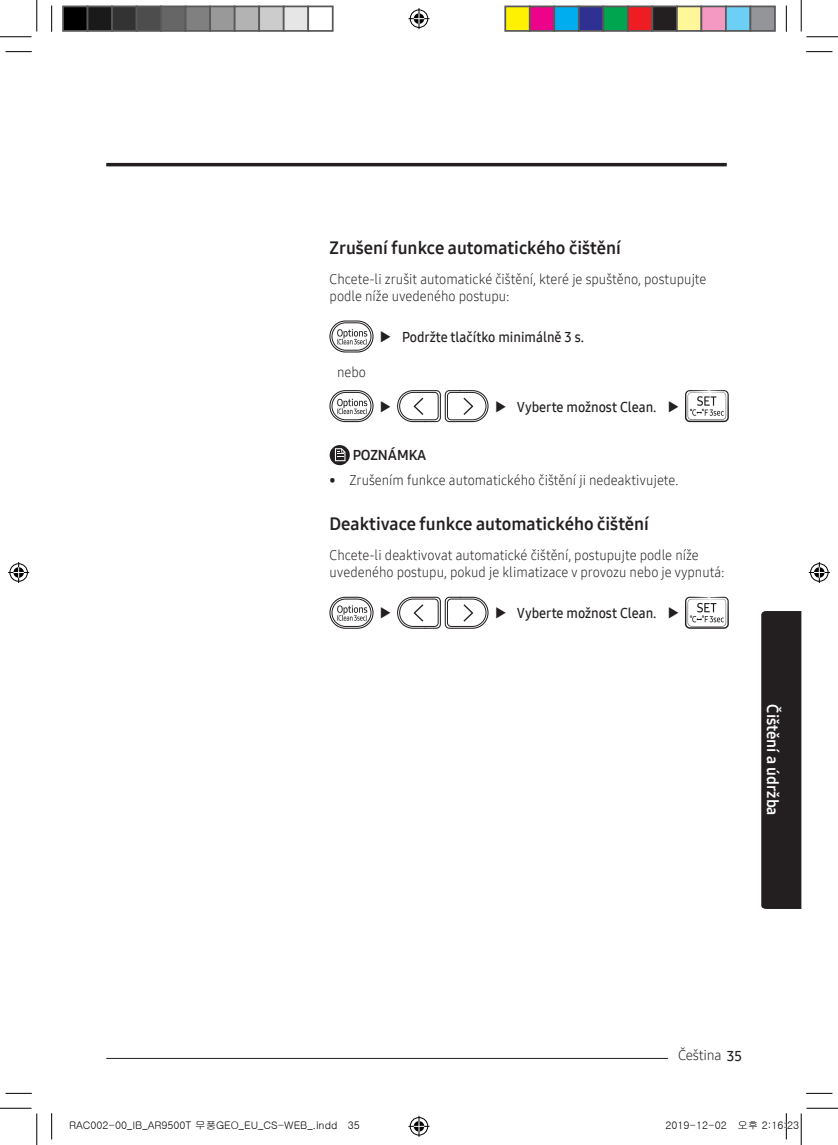
<style>
.page{position:relative;width:838px;height:1145px;background:#fff}
.page>*{position:absolute;margin:0;border:0;box-sizing:border-box;transform-origin:0 0}
.t1{font:17.5px "Samsung One 700";color:#231f20}
.t2{font:15.75px "Samsung One 700";color:#fff}
.t3{font:14px/17.5px "Samsung One 300";color:#231f20;scale:.95 1}
.t4{font:14px "Samsung One 600";color:#231f20;scale:.95 1}
.t5{font:14px "Samsung One 300";color:#231f20}
.t6{font:14px "Samsung One 700";color:#231f20}
.t7{font:10.5px "Gulim";color:#000}
.s1{font-family:"Samsung One 600"}
</style>
<div class="page">
<hr style="left:106px;top:163px;width:620px;height:3px;background:#231f20">
<hr style="left:106px;top:1058px;width:591px;height:1px;background:#231f20">
<div style="left:667px;top:1053px;width:54px;height:7px;background:#fff"></div>
<div style="left:761px;top:611px;width:40px;height:298px;background:#231f20"></div>
<svg style="left:329px;top:321px;width:44px;height:32px"></svg>
<div style="left:332px;top:323px;width:39px;height:27px;border:1px solid #231f20;border-radius:14px"></div>
<svg style="left:337px;top:329px;width:30px;height:16px"></svg>
<svg style="left:329px;top:390px;width:44px;height:32px"></svg>
<div style="left:332px;top:392px;width:39px;height:28px;border:1px solid #231f20;border-radius:14px"></div>
<svg style="left:337px;top:399px;width:30px;height:16px"></svg>
<svg style="left:397px;top:390px;width:91px;height:32px"></svg>
<svg style="left:685px;top:390px;width:43px;height:32px"></svg>
<svg style="left:329px;top:445px;width:21px;height:20px"></svg>
<svg style="left:335px;top:448px;width:10px;height:13px"></svg>
<svg style="left:329px;top:597px;width:44px;height:32px"></svg>
<div style="left:332px;top:599px;width:39px;height:28px;border:1px solid #231f20;border-radius:14px"></div>
<svg style="left:337px;top:605px;width:30px;height:16px"></svg>
<svg style="left:397px;top:597px;width:91px;height:32px"></svg>
<svg style="left:685px;top:597px;width:43px;height:32px"></svg>
<svg style="left:6px;top:51px;width:26px;height:1px"></svg>
<svg style="left:806px;top:51px;width:26px;height:1px"></svg>
<svg style="left:6px;top:1093px;width:26px;height:1px"></svg>
<svg style="left:806px;top:1093px;width:26px;height:1px"></svg>
<svg style="left:51px;top:6px;width:1px;height:26px"></svg>
<svg style="left:51px;top:1113px;width:1px;height:26px"></svg>
<svg style="left:786px;top:6px;width:1px;height:26px"></svg>
<hr style="left:0;top:36px;width:32px;height:1px;background:#000">
<hr style="left:806px;top:36px;width:31px;height:1px;background:#000">
<hr style="left:0;top:1108px;width:32px;height:1px;background:#000">
<hr style="left:806px;top:1108px;width:31px;height:1px;background:#000">
<hr style="left:36px;top:0;width:1px;height:31px;background:#000">
<hr style="left:36px;top:1113px;width:1px;height:32px;background:#000">
<hr style="left:800px;top:0;width:1px;height:31px;background:#000">
<hr style="left:800px;top:1113px;width:1px;height:32px;background:#000">
<svg style="left:408px;top:8px;width:21px;height:21px"></svg>
<svg style="left:408px;top:1116px;width:21px;height:21px"></svg>
<svg style="left:8px;top:562px;width:21px;height:21px"></svg>
<svg style="left:808px;top:562px;width:21px;height:21px"></svg>
<div style="left:63px;top:6px;width:25px;height:25px;background:#000"></div>
<div style="left:62px;top:6px;width:26px;height:26px;border:2px solid #595959"></div>
<div style="left:88px;top:6px;width:24px;height:25px;background:#1a1a1a"></div>
<div style="left:87px;top:6px;width:26px;height:26px;border:2px solid #595959"></div>
<div style="left:112px;top:6px;width:25px;height:25px;background:#333"></div>
<div style="left:111px;top:6px;width:26px;height:26px;border:2px solid #595959"></div>
<div style="left:137px;top:6px;width:24px;height:25px;background:#4d4d4d"></div>
<div style="left:136px;top:6px;width:26px;height:26px;border:2px solid #595959"></div>
<div style="left:161px;top:6px;width:25px;height:25px;background:#666"></div>
<div style="left:160px;top:6px;width:26px;height:26px;border:2px solid #595959"></div>
<div style="left:186px;top:6px;width:24px;height:25px;background:#808080"></div>
<div style="left:185px;top:6px;width:26px;height:26px;border:2px solid #595959"></div>
<div style="left:210px;top:6px;width:25px;height:25px;background:#999"></div>
<div style="left:209px;top:6px;width:26px;height:26px;border:2px solid #595959"></div>
<div style="left:235px;top:6px;width:24px;height:25px;background:#b3b3b3"></div>
<div style="left:234px;top:6px;width:26px;height:26px;border:2px solid #595959"></div>
<div style="left:259px;top:6px;width:25px;height:25px;background:#ccc"></div>
<div style="left:258px;top:6px;width:26px;height:26px;border:2px solid #595959"></div>
<div style="left:284px;top:6px;width:24px;height:25px;background:#e6e6e6"></div>
<div style="left:283px;top:6px;width:26px;height:26px;border:2px solid #595959"></div>
<div style="left:307px;top:6px;width:26px;height:26px;border:2px solid #595959"></div>
<div style="left:505px;top:6px;width:24px;height:25px;background:#fff101"></div>
<div style="left:504px;top:6px;width:26px;height:26px;border:2px solid #595959"></div>
<div style="left:529px;top:6px;width:25px;height:25px;background:#ed028c"></div>
<div style="left:529px;top:6px;width:26px;height:26px;border:2px solid #595959"></div>
<div style="left:554px;top:6px;width:24px;height:25px;background:#00aeef"></div>
<div style="left:553px;top:6px;width:26px;height:26px;border:2px solid #595959"></div>
<div style="left:578px;top:6px;width:25px;height:25px;background:#2e3092"></div>
<div style="left:578px;top:6px;width:26px;height:26px;border:2px solid #595959"></div>
<div style="left:603px;top:6px;width:24px;height:25px;background:#00a54f"></div>
<div style="left:602px;top:6px;width:26px;height:26px;border:2px solid #595959"></div>
<div style="left:627px;top:6px;width:25px;height:25px;background:#ee1d23"></div>
<div style="left:627px;top:6px;width:26px;height:26px;border:2px solid #595959"></div>
<div style="left:652px;top:6px;width:24px;height:25px;background:#231f20"></div>
<div style="left:651px;top:6px;width:26px;height:26px;border:2px solid #595959"></div>
<div style="left:676px;top:6px;width:25px;height:25px;background:#fff79a"></div>
<div style="left:676px;top:6px;width:26px;height:26px;border:2px solid #595959"></div>
<div style="left:701px;top:6px;width:24px;height:25px;background:#f499c2"></div>
<div style="left:700px;top:6px;width:26px;height:26px;border:2px solid #595959"></div>
<div style="left:725px;top:6px;width:25px;height:25px;background:#6bcff6"></div>
<div style="left:725px;top:6px;width:26px;height:26px;border:2px solid #595959"></div>
<div style="left:750px;top:6px;width:24px;height:25px;background:#939598"></div>
<div style="left:749px;top:6px;width:26px;height:26px;border:2px solid #595959"></div>
<svg style="left:785px;top:1113px;width:2px;height:26px"></svg>
<p class="t1" style="left:329px;top:236px;width:293px">Zrušení funkce automatického čištění</p>
<p class="t3" style="left:329px;top:270px;width:398px">Chcete-li zrušit automatické čištění, které je spuštěno, postupujte podle níže uvedeného postupu:</p>
<p class="t4" style="left:380px;top:328px;width:216px">▶ Podržte tlačítko minimálně 3 s.</p>
<p class="t3" style="left:337px;top:363px;width:32px">nebo</p>
<p class="t4" style="left:380px;top:397px;width:13px">▶</p>
<p class="t4" style="left:495px;top:397px;width:194px">▶ Vyberte možnost Clean. ▶</p>
<p class="t6" style="left:352px;top:446px;width:75px">POZNÁMKA</p>
<p class="t3" style="left:329px;top:471px;width:368px">• Zrušením funkce automatického čištění ji nedeaktivujete.</p>
<p class="t1" style="left:329px;top:512px;width:321px">Deaktivace funkce automatického čištění</p>
<p class="t3" style="left:329px;top:546px;width:417px">Chcete-li deaktivovat automatické čištění, postupujte podle níže uvedeného postupu, pokud je klimatizace v provozu nebo je vypnutá:</p>
<p class="t4" style="left:380px;top:604px;width:13px">▶</p>
<p class="t4" style="left:495px;top:604px;width:194px">▶ Vyberte možnost Clean. ▶</p>
<p class="t2" style="left:783px;top:704px;width:113px;rotate:90deg">Čištění a údržba</p>
<p class="t5" style="left:678px;top:1046px;width:65px">Čeština <span class="s1">35</span></p>
<p class="t7" style="left:69px;top:1120px;width:292px">RAC002-00_IB_AR9500T 무풍GEO_EU_CS-WEB_.indd 35</p>
<p class="t7" style="left:665px;top:1120px;width:135px">2019-12-02 오후 2:16:23</p>
</div>
